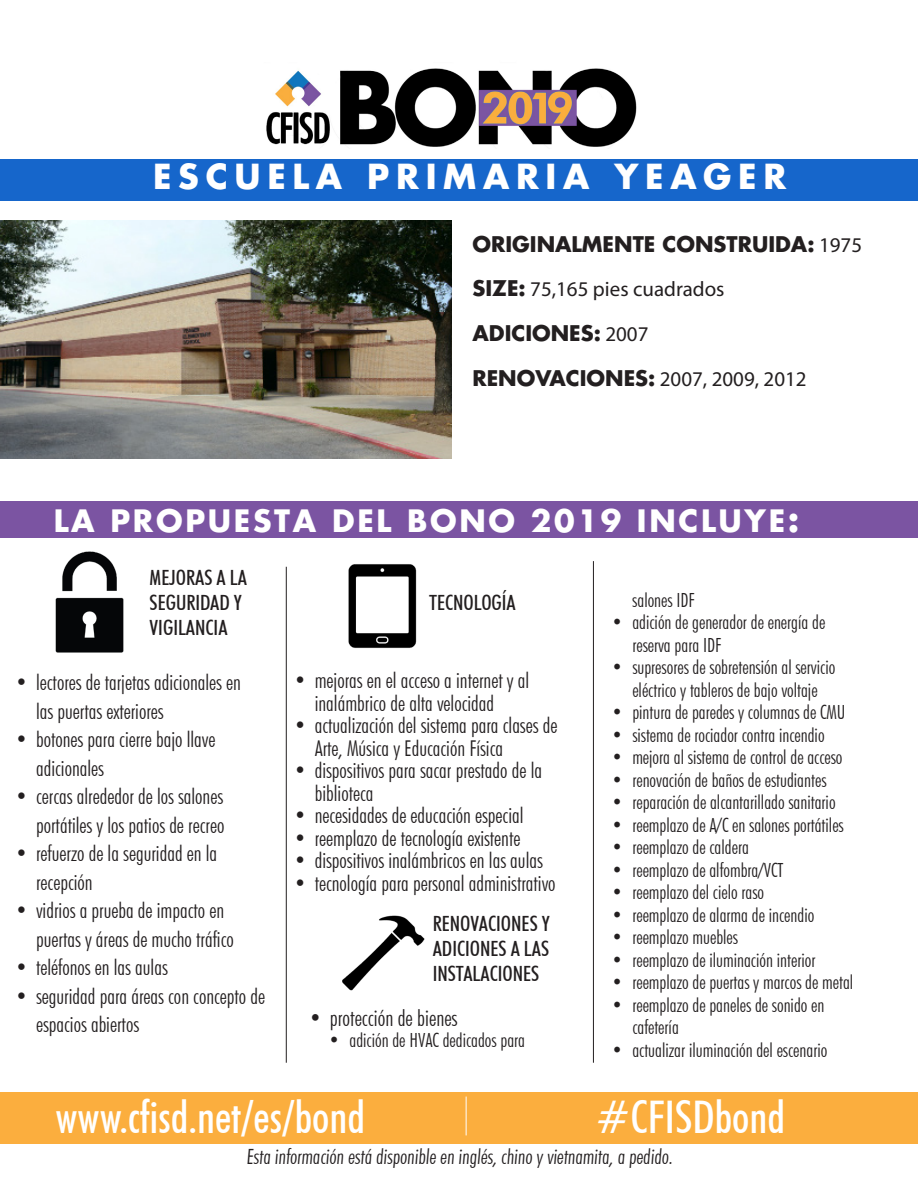
<style>
.page{position:relative;width:918px;height:1188px;background:#fff}
.page>*{position:absolute;margin:0;border:0;box-sizing:border-box;transform-origin:0 0}
.t1{font:500 condensed 45px "Futura BT";color:#fff}
.t2{font:700 33.6px "Futura";letter-spacing:.2em;color:#fff}
.t3{font:700 30px "Futura";letter-spacing:.09em;color:#fff}
.t4{font:300 condensed 22.5px "Futura BT";color:#231f20}
.t5{font:300 condensed 21.75px/28.5px "Futura BT";color:#231f20}
.t6{font:500 condensed 21px/25.2px "Futura BT";color:#231f20;text-align:justify}
.t7{font:300 condensed 21px "Futura BT";color:#231f20}
.t8{font:21px "Myriad Pro";color:#231f20}
.t9{font:700 21px "Futura";color:#231f20}
.t10{font:300 condensed 19.5px/22.5px "Futura BT";color:#231f20}
.s1{font-family:"Myriad Pro";font-weight:400}
.s2{font-family:"Futura";font-weight:700}
.s3{font-size:33.6px}
</style>
<div class="page">
<img style="left:266px;top:68px;width:371px;height:79px">
<div style="left:0;top:159px;width:918px;height:42px;background:#1666cb"></div>
<div style="left:0;top:501px;width:918px;height:37px;background:#7b54a2"></div>
<hr style="left:286px;top:567px;width:1px;height:496px;background:#231f20">
<hr style="left:593px;top:561px;width:1px;height:502px;background:#231f20">
<img style="left:342px;top:916px;width:83px;height:75px">
<img style="left:348px;top:564px;width:69px;height:84px">
<img style="left:55px;top:551px;width:69px;height:102px">
<img style="left:0;top:220px;width:451px;height:239px">
<div style="left:0;top:1092px;width:918px;height:52px;background:#fbae3e"></div>
<hr style="left:466px;top:1097px;width:1px;height:38px;background:#fff">
<p class="t2" style="left:153px;top:154px;width:635px">ESCUELA PRIMARIA YEAGER</p>
<p class="t9" style="left:472px;top:230px;width:391px">ORIGINALMENTE CONSTRUIDA: <span class="s1">1975</span></p>
<p class="t8" style="left:472px;top:276px;width:254px"><span class="s2">SIZE:</span> 75,165 pies cuadrados</p>
<p class="t9" style="left:472px;top:319px;width:178px">ADICIONES: <span class="s1">2007</span></p>
<p class="t8" style="left:472px;top:366px;width:336px"><span class="s2">RENOVACIONES:</span> 2007, 2009, 2012</p>
<p class="t3" style="left:54px;top:501px;width:747px">LA PROPUESTA DEL BONO 2019 INCLUYE<span class="s3">:</span></p>
<p class="t6" style="left:150px;top:565px;width:99px">MEJORAS A LA</p>
<p class="t6" style="left:150px;top:590px;width:94px">SEGURIDAD Y</p>
<p class="t6" style="left:150px;top:615px;width:79px">VIGILANCIA</p>
<p class="t5" style="left:36px;top:668px;width:206px;text-indent:-21px">• lectores de tarjetas adicionales en las puertas exteriores</p>
<p class="t5" style="left:36px;top:725px;width:181px;text-indent:-21px">• botones para cierre bajo llave adicionales</p>
<p class="t5" style="left:15px;top:782px;width:211px;text-align:right">• cercas alrededor de los salones portátiles y los patios de recreo</p>
<p class="t5" style="left:36px;top:839px;width:183px;text-indent:-21px">• refuerzo de la seguridad en la recepción</p>
<p class="t5" style="left:36px;top:896px;width:199px;text-indent:-21px">• vidrios a prueba de impacto en puertas y áreas de mucho tráfico</p>
<p class="t5" style="left:15px;top:953px;width:154px">• teléfonos en las aulas</p>
<p class="t5" style="left:36px;top:982px;width:231px;text-indent:-21px">• seguridad para áreas con concepto de espacios abiertos</p>
<p class="t6" style="left:429px;top:590px;width:88px">TECNOLOGÍA</p>
<p class="t5" style="left:315px;top:669px;width:216px;line-height:22.5px;text-indent:-21px">• mejoras en el acceso a internet y al inalámbrico de alta velocidad</p>
<p class="t5" style="left:315px;top:714px;width:244px;line-height:22.5px;text-indent:-21px">• actualización del sistema para clases de<br>Arte, Música y Educación Física</p>
<p class="t5" style="left:315px;top:759px;width:229px;line-height:22.5px;text-indent:-21px">• dispositivos para sacar prestado de la biblioteca</p>
<p class="t5" style="left:294px;top:801px;width:231px">• necesidades de educación especial</p>
<p class="t5" style="left:294px;top:824px;width:228px">• reemplazo de tecnología existente</p>
<p class="t5" style="left:294px;top:846px;width:251px">• dispositivos inalámbricos en las aulas</p>
<p class="t5" style="left:294px;top:869px;width:263px">• tecnología para personal administrativo</p>
<p class="t6" style="left:433px;top:910px;width:119px">RENOVACIONES Y ADICIONES A LAS INSTALACIONES</p>
<p class="t4" style="left:309px;top:1004px;width:150px">• protección de bienes</p>
<p class="t10" style="left:328px;top:1028px;width:198px">• adición de HVAC dedicados para</p>
<p class="t10" style="left:632px;top:588px;width:64px">salones IDF</p>
<p class="t10" style="left:632px;top:611px;width:195px;text-indent:-21px">• adición de generador de energía de reserva para IDF</p>
<p class="t10" style="left:611px;top:656px;width:226px;text-align:center">• supresores de sobretensión al servicio eléctrico y tableros de bajo voltaje</p>
<p class="t10" style="left:611px;top:701px;width:236px">• pintura de paredes y columnas de CMU</p>
<p class="t10" style="left:611px;top:723px;width:215px">• sistema de rociador contra incendio</p>
<p class="t10" style="left:611px;top:746px;width:233px">• mejora al sistema de control de acceso</p>
<p class="t10" style="left:611px;top:768px;width:217px">• renovación de baños de estudiantes</p>
<p class="t10" style="left:611px;top:791px;width:226px">• reparación de alcantarillado sanitario</p>
<p class="t10" style="left:611px;top:813px;width:234px">• reemplazo de A/C en salones portátiles</p>
<p class="t10" style="left:611px;top:836px;width:139px">• reemplazo de caldera</p>
<p class="t10" style="left:611px;top:858px;width:174px">• reemplazo de alfombra/VCT</p>
<p class="t10" style="left:611px;top:881px;width:154px">• reemplazo del cielo raso</p>
<p class="t10" style="left:611px;top:903px;width:205px">• reemplazo de alarma de incendio</p>
<p class="t10" style="left:611px;top:926px;width:128px">• reemplazo muebles</p>
<p class="t10" style="left:611px;top:948px;width:206px">• reemplazo de iluminación interior</p>
<p class="t10" style="left:611px;top:971px;width:243px">• reemplazo de puertas y marcos de metal</p>
<p class="t10" style="left:632px;top:993px;width:194px;text-indent:-21px">• reemplazo de paneles de sonido en cafetería</p>
<p class="t10" style="left:611px;top:1038px;width:218px">• actualizar iluminación del escenario</p>
<p class="t1" style="left:55px;top:1090px;width:311px">www.cfisd.net/es/bond</p>
<p class="t1" style="left:596px;top:1090px;width:191px">#CFISDbond</p>
<p class="t7" style="left:246px;top:1144px;width:430px">Esta información está disponible en inglés, chino y vietnamita, a pedido.</p>
</div>
